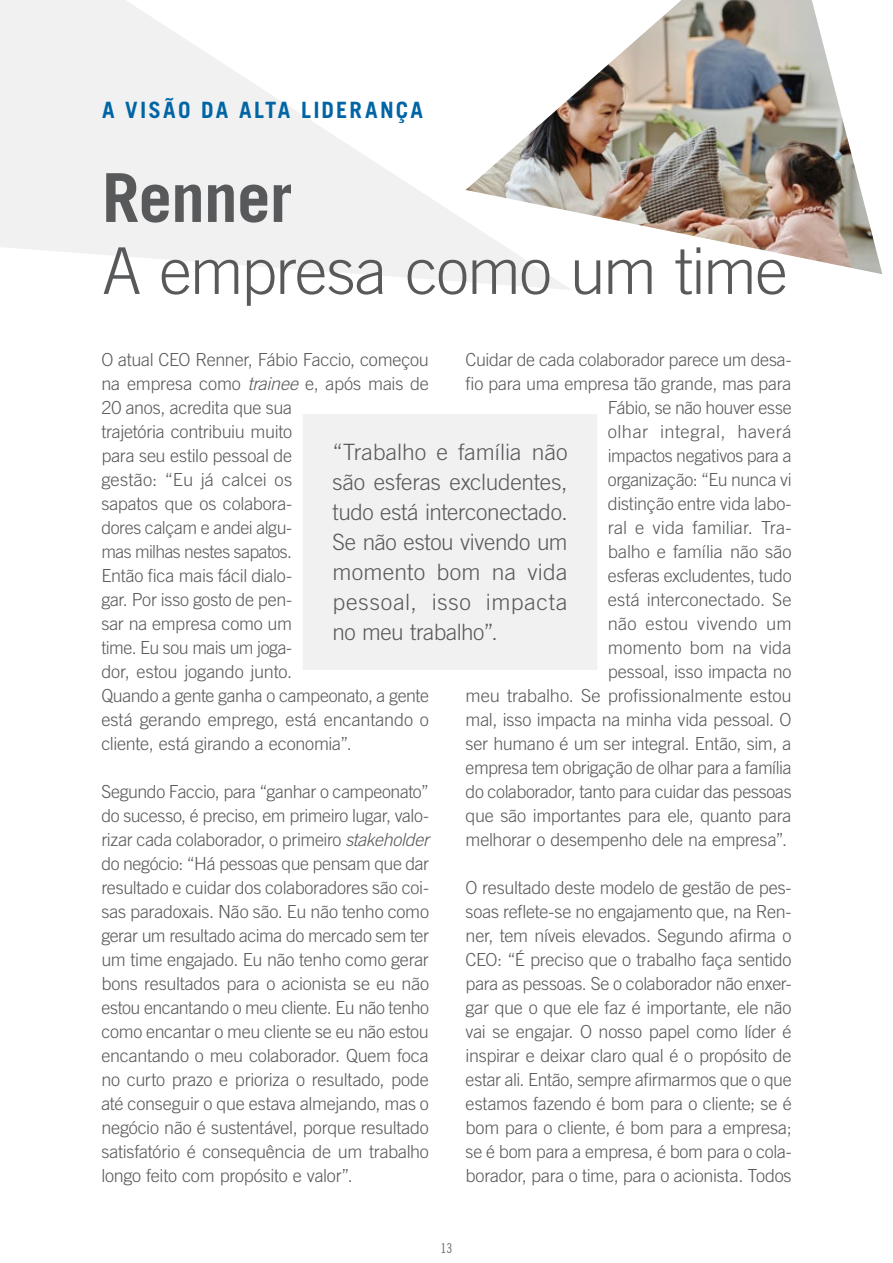
<style>
.page{position:relative;width:893px;height:1263px;background:#fff}
.page>*{position:absolute;margin:0;border:0;box-sizing:border-box;transform-origin:0 0}
.t1{font:700 67.5px "Trade Gothic LT Std";letter-spacing:-.015em;color:#58595b}
.t2{font:300 64.5px "Trade Gothic LT Std";letter-spacing:-.025em;color:#58595b}
.t3{font:300 22.5px/30px "Trade Gothic LT Std";letter-spacing:.01em;color:#58595b;text-align:justify}
.t4{font:700 22.5px "Trade Gothic LT Std";letter-spacing:.095em;color:#0065a4}
.t5{font:300 18px/24px "Trade Gothic LT Std";letter-spacing:-.015em;color:#58595b;text-align:justify}
.t6{font:13.5px "Trade Gothic LT Std Cn 18";color:#6d6e71}
.s1{font-style:italic}
</style>
<div class="page">
<svg style="left:0;top:0;width:571px;height:290px;fill:#f1f1f2"></svg>
<div style="left:297px;top:409px;width:306px;height:266px;background:#f1f1f2"></div>
<div style="left:292px;top:404px;width:316px;height:276px;border:10px solid #fff"></div>
<img style="left:466px;top:0;width:416px;height:274px">
<p class="t4" style="left:102px;top:96px;width:323px">A VISÃO DA ALTA LIDERANÇA</p>
<h1 class="t1" style="left:102px;top:156px;width:192px">Renner</h1>
<h2 class="t2" style="left:102px;top:233px;width:687px">A empresa como um time</h2>
<p class="t5" style="left:101px;top:347px;width:329px;text-align:left">O atual CEO Renner, Fábio Faccio, começou na empresa como <span class="s1">trainee</span> e, após mais de<br>20 anos, acredita que sua<br>trajetória contribuiu muito<br>para seu estilo pessoal de<br>gestão: “Eu já calcei os<br>sapatos que os colabora-<br>dores calçam e andei algu-<br>mas milhas nestes sapatos.<br>Então fica mais fácil dialo-<br>gar. Por isso gosto de pen-<br>sar na empresa como um<br>time. Eu sou mais um joga-<br>dor, estou jogando junto.<br>Quando a gente ganha o campeonato, a gente está gerando emprego, está encantando o cliente, está girando a economia”.</p>
<p class="t5" style="left:101px;top:779px;width:329px">Segundo Faccio, para “ganhar o campeonato” do sucesso, é preciso, em primeiro lugar, valo&shy;rizar cada colaborador, o primeiro <span class="s1">stakeholder </span>do negócio: “Há pessoas que pensam que dar resultado e cuidar dos colaboradores são coi&shy;sas paradoxais. Não são. Eu não tenho como gerar um resultado acima do mercado sem ter um time engajado. Eu não tenho como gerar bons resultados para o acionista se eu não estou encantando o meu cliente. Eu não tenho como encantar o meu cliente se eu não estou encantando o meu colaborador. Quem foca no curto prazo e prioriza o resultado, pode até conseguir o que estava almejando, mas o negócio não é sustentável, porque resultado satisfatório é consequência de um trabalho longo feito com propósito e valor”.</p>
<p class="t5" style="left:466px;top:347px;width:328px;text-align:right">Cuidar de cada colaborador parece um desa&shy;fio para uma empresa tão grande, mas para<br>Fábio, se não houver esse<br>olhar integral, haverá<br>impactos negativos para a<br>organização: “Eu nunca vi<br>distinção entre vida labo-<br>ral e vida familiar. Tra-<br>balho e família não são<br>esferas excludentes, tudo<br>está interconectado. Se<br>não estou vivendo um<br>momento bom na vida<br>pessoal, isso impacta no<br>meu trabalho. Se profissionalmente estou mal, isso impacta na minha vida pessoal. O ser humano é um ser integral. Então, sim, a empresa tem obrigação de olhar para a família do colaborador, tanto para cuidar das pessoas que são importantes para ele, quanto para melhorar o desempenho dele na empresa”.</p>
<p class="t5" style="left:466px;top:875px;width:328px">O resultado deste modelo de gestão de pes&shy;soas reflete-se no engajamento que, na Ren&shy;ner, tem níveis elevados. Segundo afirma o CEO: “É preciso que o trabalho faça sentido para as pessoas. Se o colaborador não enxer&shy;gar que o que ele faz é importante, ele não vai se engajar. O nosso papel como líder é inspirar e deixar claro qual é o propósito de estar ali. Então, sempre afirmarmos que o que estamos fazendo é bom para o cliente; se é bom para o cliente, é bom para a empresa; se é bom para a empresa, é bom para o cola&shy;borador, para o time, para o acionista. Todos</p>
<p class="t3" style="left:332px;top:437px;width:237px">“Trabalho e família não são esferas excludentes, tudo está interconectado.<br>Se não estou vivendo um momento bom na vida pessoal, isso impacta no meu trabalho”.</p>
<p class="t6" style="left:441px;top:1240px;width:13px">13</p>
</div>
